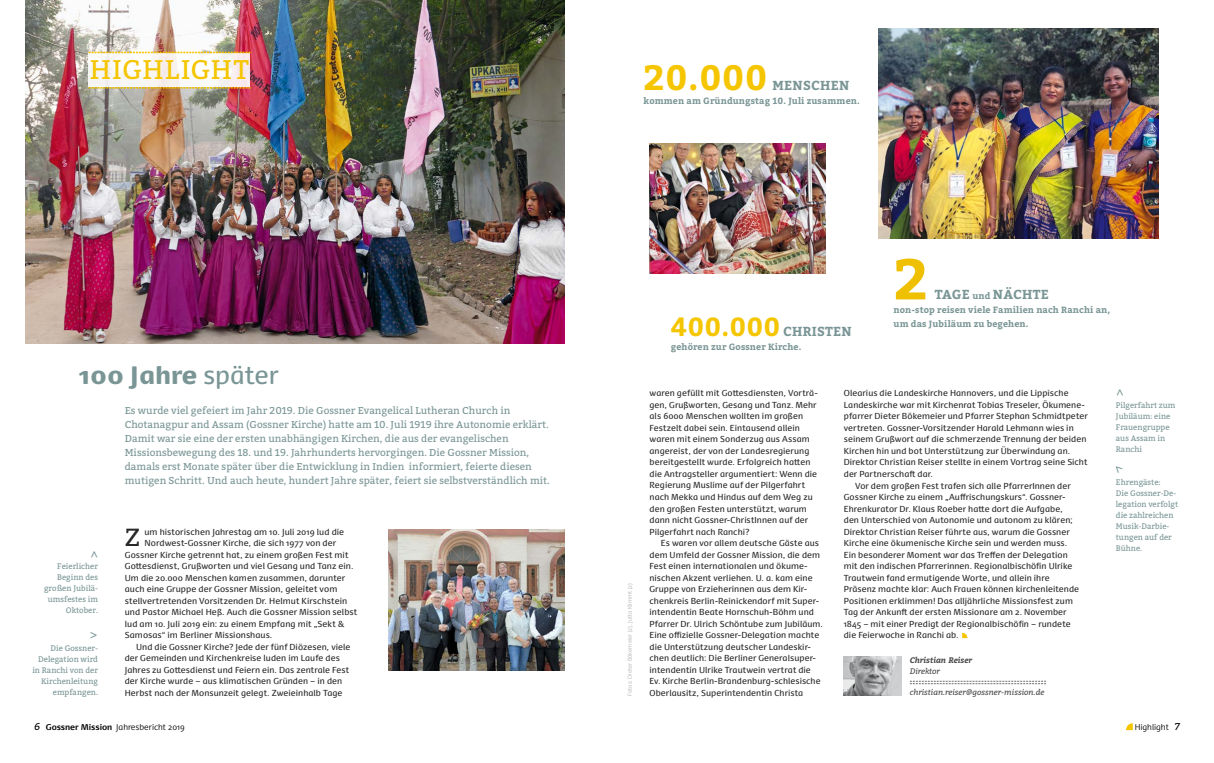
<style>
.page{position:relative;width:1214px;height:763px;background:#fff}
.page>*{position:absolute;margin:0;border:0;box-sizing:border-box;transform-origin:0 0}
.t1{font:700 57px "Bitter";color:#efc000}
.t2{font:700 35px "Bitter";color:#f5c500}
.t3{font:27px "Bitter";letter-spacing:.01em;color:#f5c500}
.t4{font:24.7px "Bitter";color:#282829}
.t5{font:900 24px "Dancer Pro";color:#7a9595}
.t6{font:700 13px "Bitter";letter-spacing:.02em;color:#7a9595}
.t7{font:12px "Bitter";color:#7a9595}
.t8{font:10px/14px "Bitter";color:#7a9595}
.t9{font:700 9px/14px "Bitter";letter-spacing:.01em;color:#7a9595}
.t10{font:8.3px/11.5px "Dancer Pro";letter-spacing:.005em;color:#282829}
.t11{font:8px/11px "Bitter";color:#7a9595}
.t12{font:italic 8px "Bitter";color:#464648}
.t13{font:300 8px "Dancer Pro";color:#000}
.t14{font:italic 700 8px "Bitter";color:#464648}
.t15{font:300 5.5px "Dancer Pro";color:#b1b3b4}
.s1{font-weight:400}
.s2{font-size:26px;color:#f5c500}
.s3{font-size:9px}
.s4{font-family:"Bitter";font-weight:400;font-style:italic;font-size:10px}
.s5{font-weight:700}
</style>
<div class="page">
<img style="left:26px;top:0;width:538px;height:343px">
<div style="left:88px;top:53px;width:162px;height:34px;background:linear-gradient(to right,#f8f9f7,#faf4f4)"></div>
<svg style="left:1126px;top:723px;width:6px;height:7px"></svg>
<svg style="left:388px;top:670px;width:176px;height:1px"></svg>
<img style="left:388px;top:530px;width:176px;height:140px">
<svg style="left:89px;top:87px;width:161px;height:2px"></svg>
<svg style="left:89px;top:52px;width:161px;height:1px"></svg>
<img style="left:649px;top:143px;width:176px;height:130px">
<img style="left:878px;top:29px;width:280px;height:210px">
<svg style="left:962px;top:632px;width:5px;height:6px"></svg>
<img style="left:843px;top:656px;width:58px;height:39px">
<svg style="left:910px;top:680px;width:135px;height:4px"></svg>
<h3 class="t3" style="left:90px;top:50px;width:160px">highlight</h3>
<h3 class="t5" style="left:79px;top:357px;width:201px">100 Jahre <span class="s1">später</span></h3>
<p class="t11" style="left:44px;top:560px;width:55px;text-align:right">Feierlicher<br>Beginn des großen Jubilä&shy;umsfestes im<br>Oktober.</p>
<p class="t11" style="left:32px;top:642px;width:67px;text-align:right">Die Gossner-<br>Delegation wird in Ranchi von der<br>Kirchenleitung empfangen.</p>
<p class="t8" style="left:125px;top:403px;width:426px">Es wurde viel gefeiert im Jahr 2019. Die Gossner Evangelical Lutheran Church in Chotanagpur and Assam (Gossner Kirche) hatte am 10. Juli 1919 ihre Autonomie erklärt.<br>Damit war sie eine der ersten unabhängigen Kirchen, die aus der evangelischen Missionsbewegung des 18. und 19. Jahrhunderts hervorgingen. Die Gossner Mission, damals erst Monate später über die Entwicklung in Indien informiert, feierte diesen mutigen Schritt. Und auch heute, hundert Jahre später, feiert sie selbstverständlich mit.</p>
<h3 class="t4" style="left:125px;top:519px;width:17px">Z</h3>
<p class="t10" style="left:144px;top:525px;width:201px">um historischen Jahrestag am 10. Juli 2019 lud die</p>
<p class="t10" style="left:144px;top:536px;width:193px">Nordwest-Gossner Kirche, die sich 1977 von der</p>
<p class="t10" style="left:125px;top:548px;width:225px">Gossner Kirche getrennt hat, zu einem großen Fest mit</p>
<p class="t10" style="left:125px;top:559px;width:230px">Gottesdienst, Grußworten und viel Gesang und Tanz ein.</p>
<p class="t10" style="left:125px;top:571px;width:222px">Um die 20.000 Menschen kamen zusammen, darunter</p>
<p class="t10" style="left:125px;top:582px;width:214px">auch eine Gruppe der Gossner Mission, geleitet vom</p>
<p class="t10" style="left:125px;top:594px;width:224px">stellvertretenden Vorsitzenden Dr. Helmut Kirschstein</p>
<p class="t10" style="left:125px;top:605px;width:234px">und Pastor Michael Heß. Auch die Gossner Mission selbst</p>
<p class="t10" style="left:125px;top:617px;width:221px">lud am 10. Juli 2019 ein: zu einem Empfang mit „Sekt &amp;</p>
<p class="t10" style="left:125px;top:628px;width:149px">Samosas“ im Berliner Missionshaus.</p>
<p class="t10" style="left:136px;top:640px;width:216px">Und die Gossner Kirche? Jede der fünf Diözesen, viele</p>
<p class="t10" style="left:125px;top:651px;width:217px">der Gemeinden und Kirchenkreise luden im Laufe des</p>
<p class="t10" style="left:125px;top:663px;width:226px">Jahres zu Gottesdienst und Feiern ein. Das zentrale Fest</p>
<p class="t10" style="left:125px;top:674px;width:219px">der Kirche wurde – aus klimatischen Gründen – in den</p>
<p class="t10" style="left:125px;top:686px;width:219px">Herbst nach der Monsunzeit gelegt. Zweieinhalb Tage</p>
<h2 class="t2" style="left:643px;top:50px;width:125px">20.000</h2>
<h3 class="t6" style="left:772px;top:75px;width:22px">Menschen</h3>
<p class="t9" style="left:643px;top:93px;width:218px">kommen am Gründungstag 10. Juli zusammen.</p>
<p class="t15" style="left:626px;top:695px;width:114px;rotate:-90deg">Fotos: Dieter Bökemeier (2), Jutta Klimmt (2)</p>
<h3 class="t6" style="left:670px;top:321px;width:131px"><span class="s2">400.000</span> Christen</h3>
<p class="t9" style="left:670px;top:339px;width:132px">gehören zur Gossner Kirche.</p>
<h1 class="t1" style="left:893px;top:235px;width:36px">2</h1>
<h3 class="t6" style="left:934px;top:285px;width:18px">Tage</h3>
<h3 class="t6" style="left:972px;top:285px;width:51px"><span class="s3">und</span> Nächte</h3>
<p class="t9" style="left:893px;top:303px;width:218px">non-stop reisen viele Familien nach Ranchi an, um das Jubiläum zu begehen.</p>
<p class="t10" style="left:649px;top:387px;width:170px">waren gefüllt mit Gottesdiensten, Vorträ&shy;gen, Grußworten, Gesang und Tanz. Mehr als 6000 Menschen wollten im großen Festzelt dabei sein. Eintausend allein waren mit einem Sonderzug aus Assam angereist, der von der Landesregierung bereitgestellt wurde. Erfolgreich hatten die Antragsteller argumentiert: Wenn die Regierung Muslime auf der Pilgerfahrt nach Mekka und Hindus auf dem Weg zu den großen Festen unterstützt, warum dann nicht Gossner-ChristInnen auf der Pilgerfahrt nach Ranchi?</p>
<p class="t10" style="left:649px;top:537px;width:175px;text-indent:11px">Es waren vor allem deutsche Gäste aus dem Umfeld der Gossner Mission, die dem Fest einen internationalen und ökume&shy;nischen Akzent verliehen. U. a. kam eine Gruppe von Erzieherinnen aus dem Kir&shy;chenkreis Berlin-Reinickendorf mit Super&shy;intendentin Beate Hornschuh-Böhm und Pfarrer Dr. Ulrich Schöntube zum Jubiläum.<br>Eine offizielle Gossner-Delegation machte die Unterstützung deutscher Landeskir&shy;chen deutlich: Die Berliner Generalsuper&shy;intendentin Ulrike Trautwein vertrat die Ev. Kirche Berlin-Brandenburg-schlesische Oberlausitz, Superintendentin Christa</p>
<p class="t10" style="left:843px;top:387px;width:226px">Olearius die Landeskirche Hannovers, und die Lippische</p>
<p class="t10" style="left:843px;top:398px;width:243px">Landeskirche war mit Kirchenrat Tobias Treseler, Ökumene-</p>
<p class="t10" style="left:843px;top:410px;width:245px">pfarrer Dieter Bökemeier und Pfarrer Stephan Schmidtpeter</p>
<p class="t10" style="left:843px;top:421px;width:231px">vertreten. Gossner-Vorsitzender Harald Lehmann wies in</p>
<p class="t10" style="left:843px;top:433px;width:244px">seinem Grußwort auf die schmerzende Trennung der beiden</p>
<p class="t10" style="left:843px;top:444px;width:228px">Kirchen hin und bot Unterstützung zur Überwindung an.</p>
<p class="t10" style="left:843px;top:456px;width:245px">Direktor Christian Reiser stellte in einem Vortrag seine Sicht</p>
<p class="t10" style="left:843px;top:468px;width:91px">der Partnerschaft dar.</p>
<p class="t10" style="left:855px;top:479px;width:217px">Vor dem großen Fest trafen sich alle PfarrerInnen der</p>
<p class="t10" style="left:843px;top:491px;width:223px">Gossner Kirche zu einem „Auffrischungskurs“. Gossner-</p>
<p class="t10" style="left:843px;top:502px;width:220px">Ehrenkurator Dr. Klaus Roeber hatte dort die Aufgabe,</p>
<p class="t10" style="left:843px;top:513px;width:230px">den Unterschied von Autonomie und autonom zu klären;</p>
<p class="t10" style="left:843px;top:525px;width:227px">Direktor Christian Reiser führte aus, warum die Gossner</p>
<p class="t10" style="left:843px;top:536px;width:225px">Kirche eine ökumenische Kirche sein und werden muss.</p>
<p class="t10" style="left:843px;top:548px;width:225px">Ein besonderer Moment war das Treffen der Delegation</p>
<p class="t10" style="left:843px;top:559px;width:230px">mit den indischen Pfarrerinnen. Regionalbischöfin Ulrike</p>
<p class="t10" style="left:843px;top:571px;width:207px">Trautwein fand ermutigende Worte, und allein ihre</p>
<p class="t10" style="left:843px;top:582px;width:237px">Präsenz machte klar: Auch Frauen können kirchenleitende</p>
<p class="t10" style="left:843px;top:594px;width:230px">Positionen erklimmen! Das alljährliche Missionsfest zum</p>
<p class="t10" style="left:843px;top:605px;width:224px">Tag der Ankunft der ersten Missionare am 2. November</p>
<p class="t10" style="left:843px;top:617px;width:228px">1845 – mit einer Predigt der Regionalbischöfin – rundete</p>
<p class="t10" style="left:843px;top:628px;width:116px">die Feierwoche in Ranchi ab.</p>
<p class="t14" style="left:909px;top:653px;width:64px">Christian Reiser</p>
<p class="t12" style="left:909px;top:665px;width:32px">Direktor</p>
<p class="t12" style="left:909px;top:687px;width:136px">christian.reiser@gossner-mission.de</p>
<h3 class="t7" style="left:1109px;top:396px;width:9px;rotate:-90deg">&gt;</h3>
<p class="t11" style="left:1115px;top:399px;width:61px">Pilgerfahrt zum<br>Jubiläum: eine<br>Frauengruppe aus Assam in<br>Ranchi</p>
<p class="t11" style="left:1115px;top:476px;width:64px">Ehrengäste:<br>Die Gossner-De&shy;legation verfolgt die zahlreichen<br>Musik-Darbie&shy;tungen auf der<br>Bühne.</p>
<p class="t13" style="left:34px;top:721px;width:152px"><span class="s4">6</span> <span class="s5">Gossner Mission</span> Jahresbericht 2019</p>
<p class="t13" style="left:1134px;top:721px;width:47px">Highlight <span class="s4">7</span></p>
</div>
